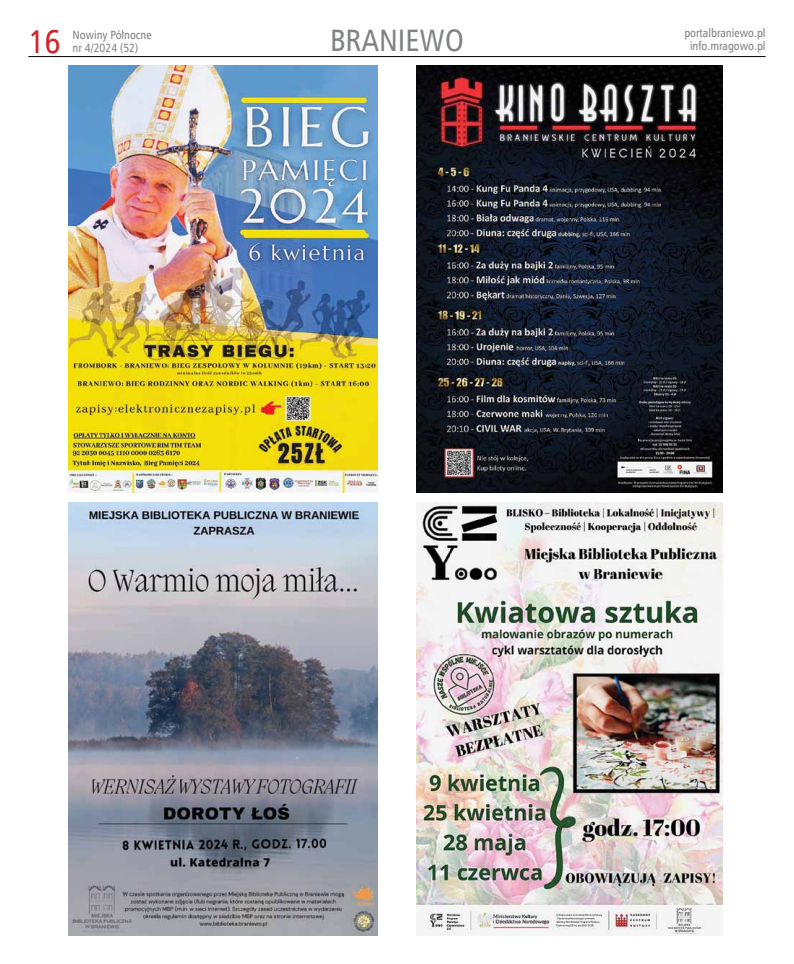
<style>
.page{position:relative;width:794px;height:964px;background:#fff}
.page>*{position:absolute;margin:0;border:0;box-sizing:border-box;transform-origin:0 0}
.t1{font:33px "Humnst 777 Cn EU";color:#d2232a}
.t2{font:31px "Humnst 777 Cn EU";color:#808285}
.t3{font:12px/13px "Humnst 777 Cn EU";color:#808285}
</style>
<div class="page">
<hr style="left:28px;top:56px;width:737px;height:1px;background:#000">
<img style="left:69px;top:66px;width:308px;height:427px">
<img style="left:417px;top:66px;width:305px;height:427px">
<img style="left:69px;top:502px;width:308px;height:433px">
<img style="left:417px;top:502px;width:305px;height:433px">
<h1 class="t1" style="left:28px;top:21px;width:34px">16</h1>
<p class="t3" style="left:73px;top:28px;width:81px">Nowiny Północne nr 4/2024 (52)</p>
<p class="t3" style="left:684px;top:26px;width:83px">portalbraniewo.pl</p>
<h2 class="t2" style="left:330px;top:21px;width:17px">bran</h2>
<h2 class="t2" style="left:398px;top:21px;width:44px">iewo</h2>
<p class="t3" style="left:690px;top:39px;width:77px">info.mragowo.pl</p>
</div>
